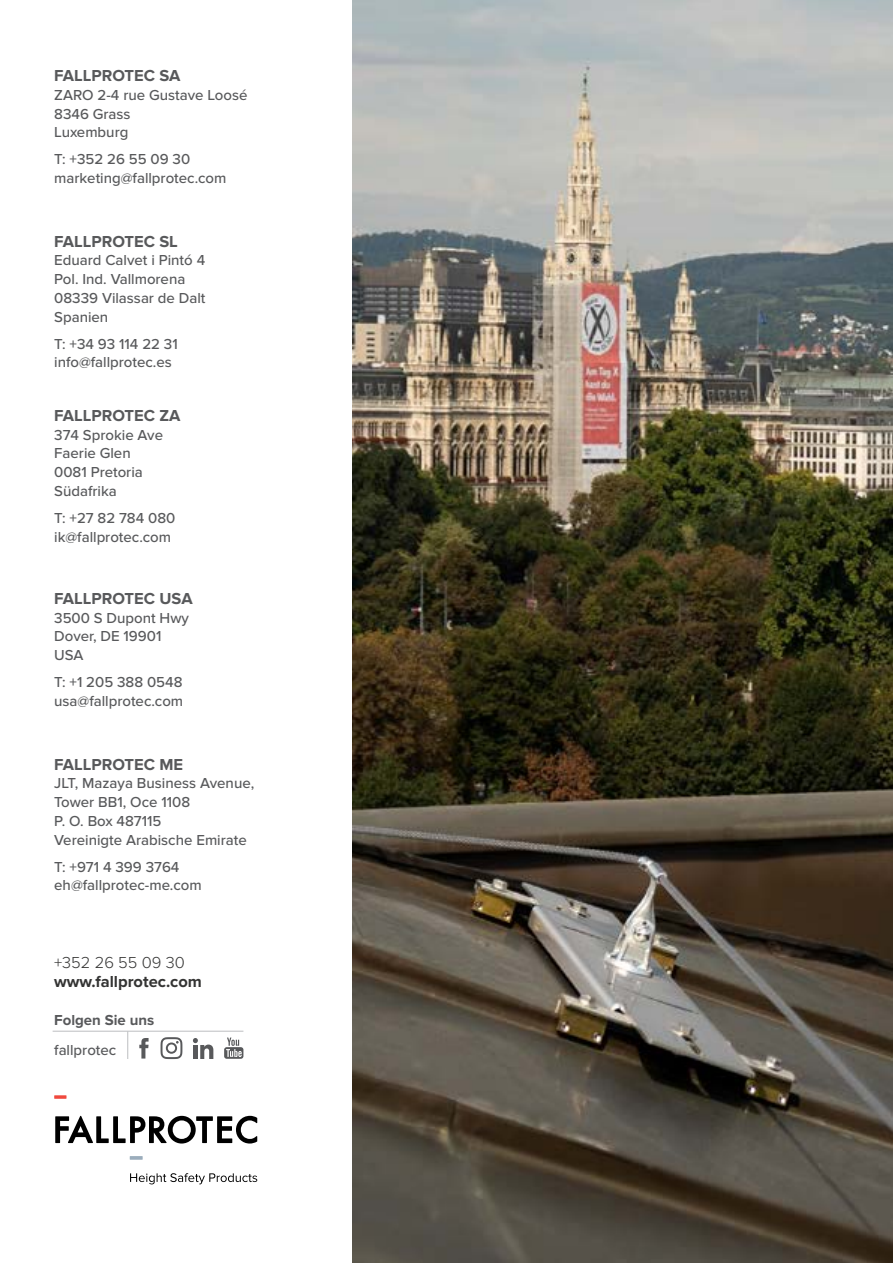
<style>
.page{position:relative;width:893px;height:1263px;background:#fff}
.page>*{position:absolute;margin:0;border:0;box-sizing:border-box;transform-origin:0 0}
.t1{font:700 16.5px "Proxima Nova";color:#58595b}
.t2{font:700 16.5px "Proxima Nova";color:#343433}
.t3{font:300 16.5px "Proxima Nova";color:#343433}
.t4{font:500 15px/18.8px "Proxima Nova";color:#58595b}
.t5{font:700 15px "Proxima Nova";color:#58595b}
</style>
<div class="page">
<img style="left:353px;top:0;width:540px;height:1263px">
<svg style="left:130px;top:1156px;width:13px;height:4px"></svg>
<svg style="left:130px;top:1173px;width:127px;height:11px"></svg>
<svg style="left:55px;top:1116px;width:202px;height:27px"></svg>
<svg style="left:54px;top:1095px;width:12px;height:4px"></svg>
<svg style="left:139px;top:1038px;width:10px;height:20px"></svg>
<svg style="left:161px;top:1037px;width:21px;height:22px"></svg>
<svg style="left:193px;top:1038px;width:20px;height:21px"></svg>
<svg style="left:224px;top:1037px;width:19px;height:22px"></svg>
<hr style="left:53px;top:1031px;width:190px;height:1px;background:#bcbec0">
<svg style="left:127px;top:1032px;width:1px;height:27px"></svg>
<p class="t1" style="left:54px;top:66px;width:128px">FALLPROTEC SA</p>
<p class="t4" style="left:54px;top:86px;width:195px">ZARO 2-4 rue Gustave Loosé<br>8346 Grass<br>Luxemburg</p>
<p class="t4" style="left:54px;top:150px;width:174px">T: +352 26 55 09 30 marketing@fallprotec.com</p>
<p class="t1" style="left:54px;top:232px;width:125px">FALLPROTEC SL</p>
<p class="t4" style="left:54px;top:251px;width:153px">Eduard Calvet i Pintó 4<br>Pol. Ind. Vallmorena<br>08339 Vilassar de Dalt<br>Spanien</p>
<p class="t4" style="left:54px;top:335px;width:125px">T: +34 93 114 22 31 info@fallprotec.es</p>
<p class="t1" style="left:54px;top:406px;width:128px">FALLPROTEC ZA</p>
<p class="t4" style="left:54px;top:426px;width:110px">374 Sprokie Ave<br>Faerie Glen<br>0081 Pretoria<br>Südafrika</p>
<p class="t4" style="left:54px;top:509px;width:123px">T: +27 82 784 080 ik@fallprotec.com</p>
<p class="t1" style="left:54px;top:589px;width:140px">FALLPROTEC USA</p>
<p class="t4" style="left:54px;top:608px;width:136px">3500 S Dupont Hwy<br>Dover, DE 19901<br>USA</p>
<p class="t4" style="left:54px;top:673px;width:131px">T: +1 205 388 0548 usa@fallprotec.com</p>
<p class="t1" style="left:54px;top:754px;width:130px">FALLPROTEC ME</p>
<p class="t4" style="left:54px;top:774px;width:202px">JLT, Mazaya Business Avenue,<br>Tower BB1, Oce 1108<br>P. O. Box 487115<br>Vereinigte Arabische Emirate</p>
<p class="t4" style="left:54px;top:857px;width:149px">T: +971 4 399 3764 eh@fallprotec-me.com</p>
<p class="t3" style="left:54px;top:953px;width:132px">+352 26 55 09 30</p>
<p class="t2" style="left:54px;top:972px;width:149px">www.fallprotec.com</p>
<p class="t5" style="left:54px;top:1011px;width:102px">Folgen Sie uns</p>
<p class="t4" style="left:54px;top:1041px;width:64px">fallprotec</p>
</div>
